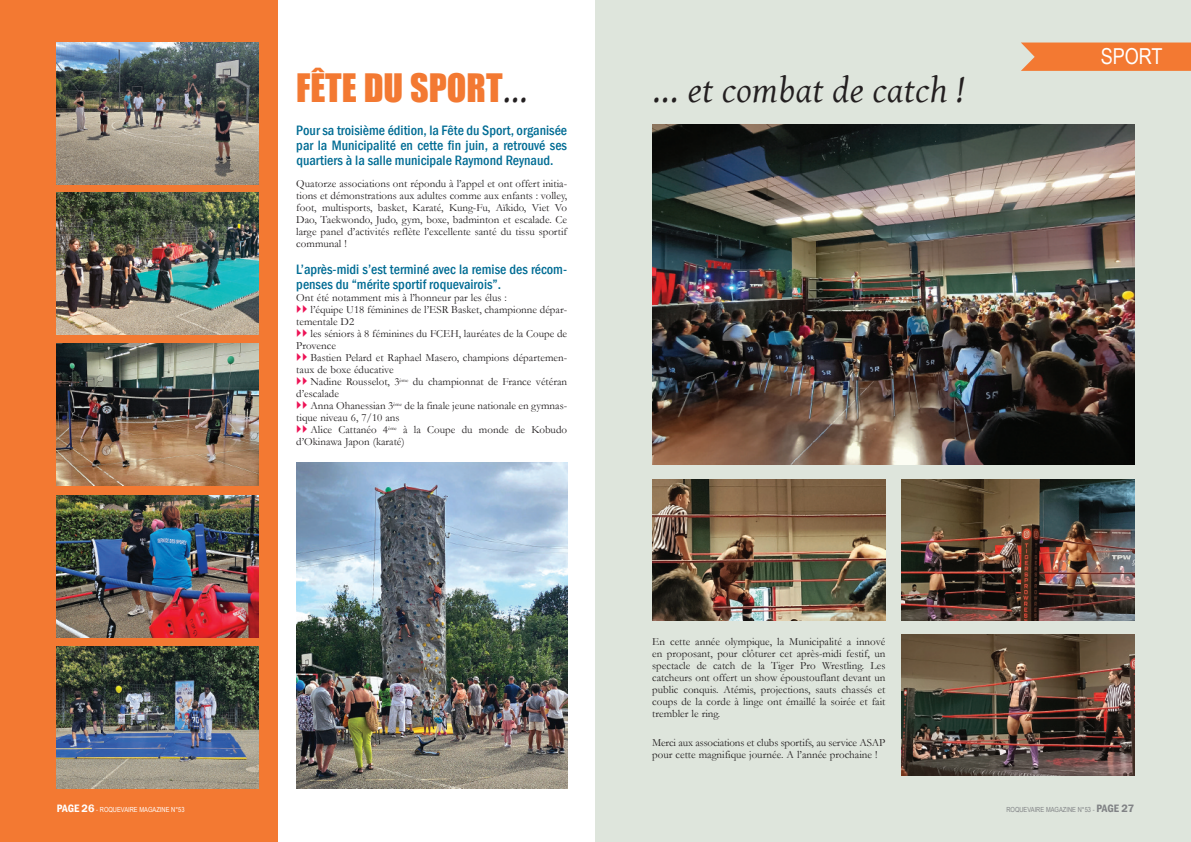
<style>
.page{position:relative;width:1191px;height:842px;background:#fff}
.page>*{position:absolute;margin:0;border:0;box-sizing:border-box;transform-origin:0 0}
.t1{font:italic 36px "Gentium Basic";letter-spacing:.01em;color:#231f20}
.t2{font:36px "Impact";color:#f37932}
.t3{font:22px "Arial Narrow";color:#fff}
.t4{font:500 condensed 14px/15px "Franklin Gothic";color:#006c94;text-align:justify}
.t5{font:11px/12px "Garamond";color:#231f20;text-align:justify}
.t6{font:7px "Arial Narrow";color:#fff}
.t7{font:7px "Arial Narrow";color:#808285}
.s1{font-family:"Gentium Basic";color:#231f20}
.s2{font-family:"Fn T Basic Shapes 1";color:#ed1255}
.s3{font-style:normal}
.s4{font-family:"Franklin Gothic";font-weight:600;font-stretch:condensed;font-size:11px}
.s5{font-family:"Franklin Gothic";font-weight:600;font-size:11px}
</style>
<div class="page">
<div style="left:595px;top:0;width:596px;height:842px;background:#dee5dc"></div>
<div style="left:0;top:0;width:278px;height:842px;background:#f37932"></div>
<img style="left:652px;top:125px;width:482px;height:339px">
<img style="left:901px;top:479px;width:233px;height:142px">
<img style="left:652px;top:479px;width:233px;height:142px">
<img style="left:901px;top:634px;width:233px;height:142px">
<img style="left:57px;top:344px;width:201px;height:141px">
<img style="left:296px;top:462px;width:271px;height:326px">
<img style="left:57px;top:193px;width:201px;height:142px">
<img style="left:57px;top:43px;width:201px;height:141px">
<img style="left:57px;top:646px;width:201px;height:142px">
<img style="left:57px;top:495px;width:201px;height:142px">
<svg style="left:1021px;top:43px;width:170px;height:28px;background:#f27d39"></svg>
<h1 class="t2" style="left:296px;top:66px;width:232px">FêTE DU SPORT<span class="s1">...</span></h1>
<p class="t4" style="left:296px;top:122px;width:272px">Pour sa troisième édition, la Fête du Sport, organisée par la Municipalité en cette fin juin, a retrouvé ses quartiers à la salle municipale Raymond Reynaud.</p>
<p class="t5" style="left:296px;top:178px;width:272px">Quatorze associations ont répondu à l’appel et ont offert initia&shy;tions et démonstrations aux adultes comme aux enfants : volley, foot, multisports, basket, Karaté, Kung-Fu, Aïkido, Viet Vo Dao, Taekwondo, Judo, gym, boxe, badminton et escalade. Ce large panel d’activités reflète l’excellente santé du tissu sportif communal !</p>
<p class="t4" style="left:296px;top:262px;width:272px">L’après-midi s’est terminé avec la remise des récom&shy;penses du “mérite sportif roquevairois”.</p>
<p class="t5" style="left:296px;top:292px;width:272px;text-align:left">Ont été notamment mis à l’honneur par les élus :<br><span class="s2">ZZ</span> l’équipe U18 féminines de l’ESR Basket, championne dépar&shy;tementale D2<br><span class="s2">ZZ</span> les séniors à 8 féminines du FCEH, lauréates de la Coupe de Provence<br><span class="s2">ZZ</span> Bastien Pelard et Raphael Masero, champions départemen&shy;taux de boxe éducative<br><span class="s2">ZZ</span> Nadine Rousselot, 3<sup>ème</sup> du championnat de France vétéran d’escalade<br><span class="s2">ZZ</span> Anna Ohanessian 3<sup>ème</sup> de la finale jeune nationale en gymnas&shy;tique niveau 6, 7/10 ans<br><span class="s2">ZZ</span> Alice Cattanéo 4<sup>ème</sup> à la Coupe du monde de Kobudo d’Okinawa Japon (karaté)</p>
<h1 class="t1" style="left:652px;top:71px;width:313px"><span class="s3">...</span> et combat de catch !</h1>
<p class="t5" style="left:652px;top:636px;width:235px">En cette année olympique, la Municipalité a innové en proposant, pour clôturer cet après-midi festif, un spectacle de catch de la Tiger Pro Wrestling. Les catcheurs ont offert un show époustouflant devant un public conquis. Atémis, projections, sauts chassés et coups de la corde à linge ont émaillé la soirée et fait trembler le ring.</p>
<p class="t5" style="left:652px;top:737px;width:235px">Merci aux associations et clubs sportifs, au service ASAP pour cette magnifique journée. A l’année prochaine !</p>
<h2 class="t3" style="left:1100px;top:44px;width:63px">SPORT</h2>
<p class="t6" style="left:57px;top:805px;width:129px"><span class="s4">PAGE</span> <span class="s5">26</span> - ROQUEVAIRE MAGAZINE N°53</p>
<p class="t7" style="left:1006px;top:805px;width:129px">ROQUEVAIRE MAGAZINE N°53 - <span class="s4">PAGE</span> <span class="s5">27</span></p>
</div>
